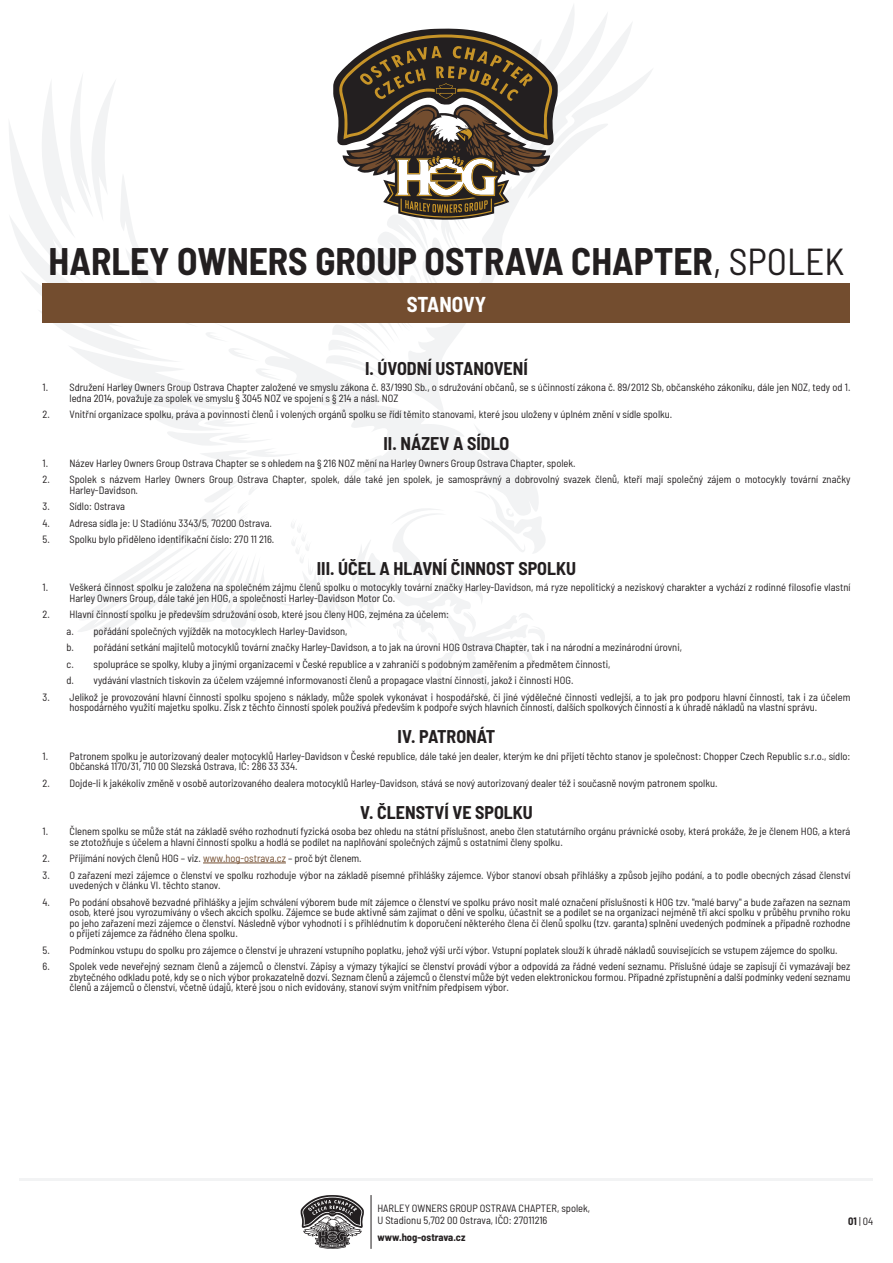
<style>
.page{position:relative;width:893px;height:1263px;background:#fff}
.page>*{position:absolute;margin:0;border:0;box-sizing:border-box;transform-origin:0 0}
.t1{font:700 semi-condensed 37.5px "Barlow";color:#231f20}
.t2{font:700 semi-condensed 21px "Barlow";letter-spacing:-.005em;color:#fff}
.t3{font:700 semi-condensed 18px "Barlow";color:#231f20}
.t4{font:semi-condensed 10.5px/10.5px "Barlow";color:#231f20}
.t5{font:700 semi-condensed 10.5px "Barlow";color:#231f20}
.s1{font-weight:400}
.s2{color:#734d2f}
.s3{font-weight:700}
</style>
<div class="page">
<svg style="left:301px;top:1195px;width:63px;height:54px"></svg>
<hr style="left:371px;top:1195px;width:1px;height:54px;background:#231f20">
<hr style="left:203px;top:863px;width:83px;height:1px;background:#734d2f">
<hr style="left:20px;top:1178px;width:853px;height:3px;background:#f2f3f4">
<div style="left:43px;top:283px;width:807px;height:40px;background:#734d2f"></div>
<svg style="left:9px;top:5px;width:624px;height:693px"></svg>
<h1 class="t1" style="left:49px;top:234px;width:797px">HARLEY OWNERS GROUP OSTRAVA CHAPTER<span class="s1">, SPOLEK</span></h1>
<h2 class="t2" style="left:407px;top:289px;width:81px">STANOVY</h2>
<h3 class="t3" style="left:365px;top:355px;width:164px">I. ÚVODNÍ USTANOVENÍ</h3>
<p class="t4" style="left:70px;top:381px;width:782px;text-indent:-27px">1. Sdružení Harley Owners Group Ostrava Chapter založené ve smyslu zákona č. 83/1990 Sb., o sdružování občanů, se s účinností zákona č. 89/2012 Sb, občanského zákoníku, dále jen NOZ, tedy od 1. ledna 2014, považuje za spolek ve smyslu § 3045 NOZ ve spojení s § 214 a násl. NOZ</p>
<p class="t4" style="left:43px;top:408px;width:631px">2. Vnitřní organizace spolku, práva a povinnosti členů i volených orgánů spolku se řídí těmito stanovami, které jsou uloženy v úplném znění v sídle spolku.</p>
<h3 class="t3" style="left:384px;top:430px;width:127px">II. NÁZEV A SÍDLO</h3>
<p class="t4" style="left:43px;top:457px;width:535px">1. Název Harley Owners Group Ostrava Chapter se s ohledem na § 216 NOZ mění na Harley Owners Group Ostrava Chapter, spolek.</p>
<p class="t4" style="left:70px;top:473px;width:782px;text-indent:-27px">2. Spolek s názvem Harley Owners Group Ostrava Chapter, spolek, dále také jen spolek, je samosprávný a dobrovolný svazek členů, kteří mají společný zájem o motocykly tovární značky<br>Harley-Davidson.</p>
<p class="t4" style="left:43px;top:500px;width:84px">3. Sídlo: Ostrava</p>
<p class="t4" style="left:43px;top:517px;width:231px">4. Adresa sídla je: U Stadiónu 3343/5, 70200 Ostrava.</p>
<p class="t4" style="left:43px;top:533px;width:233px">5. Spolku bylo přiděleno identifikační číslo: 270 11 216.</p>
<h3 class="t3" style="left:317px;top:555px;width:261px">III. ÚČEL A HLAVNÍ ČINNOST SPOLKU</h3>
<p class="t4" style="left:70px;top:582px;width:782px;text-indent:-27px">1. Veškerá činnost spolku je založena na společném zájmu členů spolku o motocykly tovární značky Harley-Davidson, má ryze nepolitický a neziskový charakter a vychází z rodinné filosofie vlastní<br>Harley Owners Group, dále také jen HOG, a společnosti Harley-Davidson Motor Co.</p>
<p class="t4" style="left:67px;top:606px;width:617px;line-height:16.5px;text-indent:-24px">2. Hlavní činností spolku je především sdružování osob, které jsou členy HOG, zejména za účelem:<br>a. pořádání společných vyjížděk na motocyklech Harley-Davidson,<br>b. pořádání setkání majitelů motocyklů tovární značky Harley-Davidson, a to jak na úrovni HOG Ostrava Chapter, tak i na národní a mezinárodní úrovni, c. spolupráce se spolky, kluby a jinými organizacemi v České republice a v zahraničí s podobným zaměřením a předmětem činnosti,<br>d. vydávání vlastních tiskovin za účelem vzájemné informovanosti členů a propagace vlastní činnosti, jakož i činnosti HOG.</p>
<p class="t4" style="left:43px;top:691px;width:809px;text-align:center">3. Jelikož je provozování hlavní činnosti spolku spojeno s náklady, může spolek vykonávat i hospodářské, či jiné výdělečné činnosti vedlejší, a to jak pro podporu hlavní činnosti, tak i za účelem hospodárného využití majetku spolku. Zisk z těchto činností spolek používá především k podpoře svých hlavních činností, dalších spolkových činností a k úhradě nákladů na vlastní správu.</p>
<h3 class="t3" style="left:398px;top:724px;width:99px">IV. PATRONÁT</h3>
<p class="t4" style="left:70px;top:750px;width:782px;text-indent:-27px">1. Patronem spolku je autorizovaný dealer motocyklů Harley-Davidson v České republice, dále také jen dealer, kterým ke dni přijetí těchto stanov je společnost: Chopper Czech Republic s.r.o., sídlo:<br>Občanská 1170/31, 710 00 Slezská Ostrava, IČ: 286 33 334.</p>
<p class="t4" style="left:43px;top:777px;width:677px">2. Dojde-li k jakékoliv změně v osobě autorizovaného dealera motocyklů Harley-Davidson, stává se nový autorizovaný dealer též i současně novým patronem spolku.</p>
<h3 class="t3" style="left:360px;top:799px;width:174px">V. ČLENSTVÍ VE SPOLKU</h3>
<p class="t4" style="left:70px;top:825px;width:782px;text-indent:-27px">1. Členem spolku se může stát na základě svého rozhodnutí fyzická osoba bez ohledu na státní příslušnost, anebo člen statutárního orgánu právnické osoby, která prokáže, že je členem HOG, a která se ztotožňuje s účelem a hlavní činností spolku a hodlá se podílet na naplňování společných zájmů s ostatními členy spolku.</p>
<p class="t4" style="left:43px;top:852px;width:321px">2. Přijímání nových členů HOG – viz. <span class="s2">www.hog-ostrava.cz</span> – proč být členem.</p>
<p class="t4" style="left:70px;top:869px;width:782px;text-indent:-27px">3. O zařazení mezi zájemce o členství ve spolku rozhoduje výbor na základě písemné přihlášky zájemce. Výbor stanoví obsah přihlášky a způsob jejího podání, a to podle obecných zásad členství uvedených v článku VI. těchto stanov.</p>
<p class="t4" style="left:70px;top:896px;width:782px;text-align:justify;text-indent:-27px">4. Po podání obsahově bezvadné přihlášky a jejím schválení výborem bude mít zájemce o členství ve spolku právo nosit malé označení příslušnosti k HOG tzv. "malé barvy" a bude zařazen na seznam osob, které jsou vyrozumívány o všech akcích spolku. Zájemce se bude aktivně sám zajímat o dění ve spolku, účastnit se a podílet se na organizaci nejméně tří akcí spolku v průběhu prvního roku po jeho zařazení mezi zájemce o členství. Následně výbor vyhodnotí i s přihlédnutím k doporučení některého člena či členů spolku (tzv. garanta) splnění uvedených podmínek a případně rozhodne o přijetí zájemce za řádného člena spolku.</p>
<p class="t4" style="left:43px;top:944px;width:797px">5. Podmínkou vstupu do spolku pro zájemce o členství je uhrazení vstupního poplatku, jehož výši určí výbor. Vstupní poplatek slouží k úhradě nákladů souvisejících se vstupem zájemce do spolku.</p>
<p class="t4" style="left:70px;top:960px;width:782px;text-align:justify;text-indent:-27px">6. Spolek vede neveřejný seznam členů a zájemců o členství. Zápisy a výmazy týkající se členství provádí výbor a odpovídá za řádné vedení seznamu. Příslušné údaje se zapisují či vymazávají bez zbytečného odkladu poté, kdy se o nich výbor prokazatelně dozví. Seznam členů a zájemců o členství může být veden elektronickou formou. Případné zpřístupnění a další podmínky vedení seznamu členů a zájemců o členství, včetně údajů, které jsou o nich evidovány, stanoví svým vnitřním předpisem výbor.</p>
<p class="t4" style="left:377px;top:1201px;width:214px;line-height:12.6px">HARLEY OWNERS GROUP OSTRAVA CHAPTER, spolek,<br>U Stadionu 5,702 00 Ostrava, IČO: 27011216</p>
<p class="t5" style="left:377px;top:1230px;width:90px">www.hog-ostrava.cz</p>
<p class="t4" style="left:848px;top:1215px;width:26px"><span class="s3">01</span> | 04</p>
</div>
